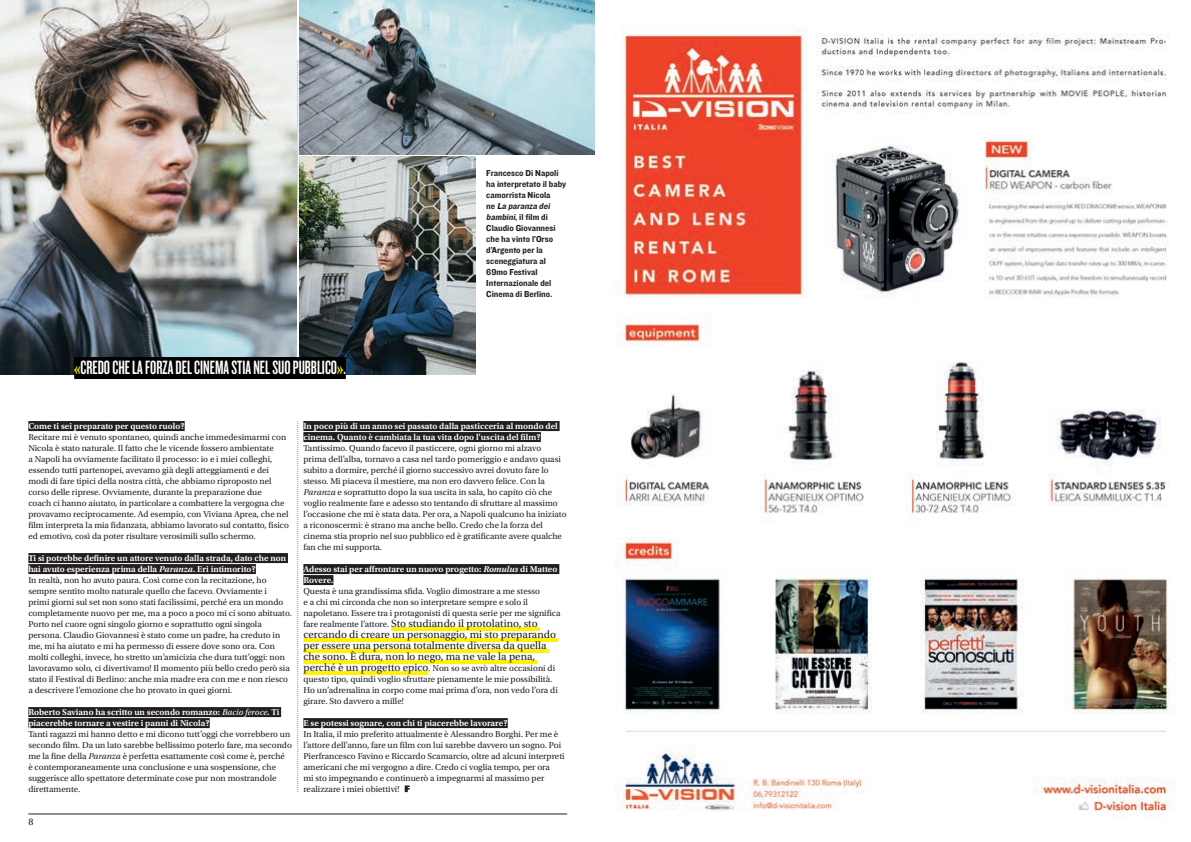
<style>
.page{position:relative;width:1191px;height:842px;background:#fff}
.page>*{position:absolute;margin:0;border:0;box-sizing:border-box;transform-origin:0 0}
.t1{font:20px "Knockout HTF47 Bantamweight";color:#fff}
.t2{font:11px/11px "Utopia Std";color:#231f20}
.t3{font:10px "Utopia Std";color:#231f20}
.TESTO{font:9px/11px "Utopia Std";color:#231f20}
.TESTO-2{font:600 9px/11px "Utopia Std";color:#fff}
.BOX_TESTO{font:9px/11px "Knockout HTF51 Middleweight";color:#231f20}
.s1{color:#fff101}
.s2{font-style:italic}
.s3{font-weight:400;font-style:italic}
.s4{font-size:9px}
.s5{font-size:11px}
</style>
<div class="page">
<div style="left:28px;top:421px;width:157px;height:10px;background:#231f20"></div>
<div style="left:28px;top:553px;width:260px;height:10px;background:#231f20"></div>
<div style="left:28px;top:564px;width:228px;height:10px;background:#231f20"></div>
<div style="left:28px;top:707px;width:253px;height:10px;background:#231f20"></div>
<div style="left:28px;top:718px;width:182px;height:10px;background:#231f20"></div>
<hr style="left:28px;top:814px;width:539px;height:1px;background:#231f20">
<div style="left:303px;top:421px;width:256px;height:10px;background:#231f20"></div>
<div style="left:303px;top:432px;width:238px;height:10px;background:#231f20"></div>
<div style="left:303px;top:564px;width:256px;height:10px;background:#231f20"></div>
<div style="left:303px;top:575px;width:30px;height:10px;background:#231f20"></div>
<svg style="left:391px;top:627px;width:149px;height:4px"></svg>
<svg style="left:303px;top:638px;width:255px;height:4px"></svg>
<svg style="left:303px;top:649px;width:246px;height:4px"></svg>
<svg style="left:303px;top:660px;width:234px;height:4px"></svg>
<svg style="left:303px;top:671px;width:125px;height:4px"></svg>
<div style="left:303px;top:718px;width:205px;height:10px;background:#231f20"></div>
<svg style="left:297px;top:60px;width:1px;height:182px"></svg>
<img style="left:0;top:0;width:296px;height:374px">
<img style="left:299px;top:0;width:296px;height:154px">
<img style="left:299px;top:157px;width:176px;height:218px">
<div style="left:74px;top:357px;width:272px;height:22px;background:#010101"></div>
<svg style="left:405px;top:785px;width:5px;height:7px"></svg>
<svg style="left:297px;top:421px;width:1px;height:371px"></svg>
<img style="left:615px;top:29px;width:560px;height:789px">
<p class="t1" style="left:74px;top:357px;width:273px"><span class="s1">«</span>CREDO CHE LA FORZA DEL CINEMA STIA NEL SUO PUBBLICO<span class="s1">»</span>.</p>
<p class="BOX_TESTO" style="left:486px;top:168px;width:81px">Francesco Di Napoli ha interpretato il baby camorrista Nicola<br>n e <span class="s2">La paranza dei bambini</span>, i l fi l m d i<br>Claudio Giovannesi che ha vinto l’Orso d’Argento per la sceneggiatura al<br>69mo Festival<br>Internazionale del<br>Cinema di Berlino.</p>
<p class="TESTO-2" style="left:28px;top:421px;width:158px">Come ti sei preparato per questo ruolo?</p>
<p class="TESTO" style="left:28px;top:432px;width:262px">Recitare mi è venuto spontaneo, quindi anche immedesimarmi con Nicola è stato naturale. Il fatto che le vicende fossero ambientate<br>a Napoli ha ovviamente facilitato il processo: io e i miei colleghi, essendo tutti partenopei, avevamo già degli atteggiamenti e dei modi di fare tipici della nostra città, che abbiamo riproposto nel corso delle riprese. Ovviamente, durante la preparazione due<br>coach ci hanno aiutato, in particolare a combattere la vergogna che provavamo reciprocamente. Ad esempio, con Viviana Aprea, che nel film interpreta la mia fidanzata, abbiamo lavorato sul contatto, fisico ed emotivo, così da poter risultare verosimili sullo schermo.</p>
<p class="TESTO-2" style="left:28px;top:553px;width:259px">Ti si potrebbe definire un attore venuto dalla strada, dato che non hai avuto esperienza prima della <span class="s2">Paranza</span>. Eri intimorito?</p>
<p class="TESTO" style="left:28px;top:575px;width:265px">In realtà, non ho avuto paura. Così come con la recitazione, ho sempre sentito molto naturale quello che facevo. Ovviamente i<br>primi giorni sul set non sono stati facilissimi, perché era un mondo completamente nuovo per me, ma a poco a poco mi ci sono abituato.<br>Porto nel cuore ogni singolo giorno e soprattutto ogni singola persona. Claudio Giovannesi è stato come un padre, ha creduto in me, mi ha aiutato e mi ha permesso di essere dove sono ora. Con molti colleghi, invece, ho stretto un’amicizia che dura tutt’oggi: non lavoravamo solo, ci divertivamo! Il momento più bello credo però sia stato il Festival di Berlino: anche mia madre era con me e non riesco a descrivere l’emozione che ho provato in quei giorni.</p>
<p class="TESTO-2" style="left:28px;top:707px;width:252px">Roberto Saviano ha scritto un secondo romanzo: <span class="s3">Bacio feroce</span>. Ti piacerebbe tornare a vestire i panni di Nicola?</p>
<p class="TESTO" style="left:28px;top:729px;width:265px">Tanti ragazzi mi hanno detto e mi dicono tutt’oggi che vorrebbero un secondo film. Da un lato sarebbe bellissimo poterlo fare, ma secondo me la fine della <span class="s2">Paranza</span> è perfetta esattamente così come è, perché<br>è contemporaneamente una conclusione e una sospensione, che suggerisce allo spettatore determinate cose pur non mostrandole direttamente.</p>
<p class="t3" style="left:28px;top:816px;width:6px">8</p>
<p class="TESTO-2" style="left:303px;top:421px;width:256px">In poco più di un anno sei passato dalla pasticceria al mondo del cinema. Quanto è cambiata la tua vita dopo l’uscita del film?</p>
<p class="TESTO" style="left:303px;top:443px;width:265px">Tantissimo. Quando facevo il pasticcere, ogni giorno mi alzavo prima dell’alba, tornavo a casa nel tardo pomeriggio e andavo quasi subito a dormire, perché il giorno successivo avrei dovuto fare lo stesso. Mi piaceva il mestiere, ma non ero davvero felice. Con la <span class="s2">Paranza</span> e soprattutto dopo la sua uscita in sala, ho capito ciò che voglio realmente fare e adesso sto tentando di sfruttare al massimo l’occasione che mi è stata data. Per ora, a Napoli qualcuno ha iniziato a riconoscermi: è strano ma anche bello. Credo che la forza del cinema stia proprio nel suo pubblico ed è gratificante avere qualche fan che mi supporta.</p>
<p class="TESTO-2" style="left:303px;top:564px;width:256px">Adesso stai per affrontare un nuovo progetto: <span class="s2">Romulus</span> di Matteo<br>Rovere.</p>
<p class="TESTO" style="left:303px;top:586px;width:259px">Questa è una grandissima sfida. Voglio dimostrare a me stesso<br>e a chi mi circonda che non so interpretare sempre e solo il napoletano. Essere tra i protagonisti di questa serie per me significa</p>
<p class="t2" style="left:303px;top:618px;width:254px"><span class="s4">fare realmente l’attore.</span> Sto studiando il protolatino, sto cercando di creare un personaggio, mi sto preparando per essere una persona totalmente diversa da quella che sono. È dura, non lo nego, ma ne vale la pena,</p>
<p class="TESTO" style="left:303px;top:663px;width:256px"><span class="s5">perché è un progetto epico</span>. Non so se avrò altre occasioni di questo tipo, quindi voglio sfruttare pienamente le mie possibilità.<br>Ho un’adrenalina in corpo come mai prima d’ora, non vedo l’ora di girare. Sto davvero a mille!</p>
<p class="TESTO-2" style="left:303px;top:718px;width:206px">E se potessi sognare, con chi ti piacerebbe lavorare?</p>
<p class="TESTO" style="left:303px;top:729px;width:263px">In Italia, il mio preferito attualmente è Alessandro Borghi. Per me è l’attore dell’anno, fare un film con lui sarebbe davvero un sogno. Poi Pierfrancesco Favino e Riccardo Scamarcio, oltre ad alcuni interpreti americani che mi vergogno a dire. Credo ci voglia tempo, per ora<br>mi sto impegnando e continuerò a impegnarmi al massimo per realizzare i miei obiettivi!</p>
</div>
